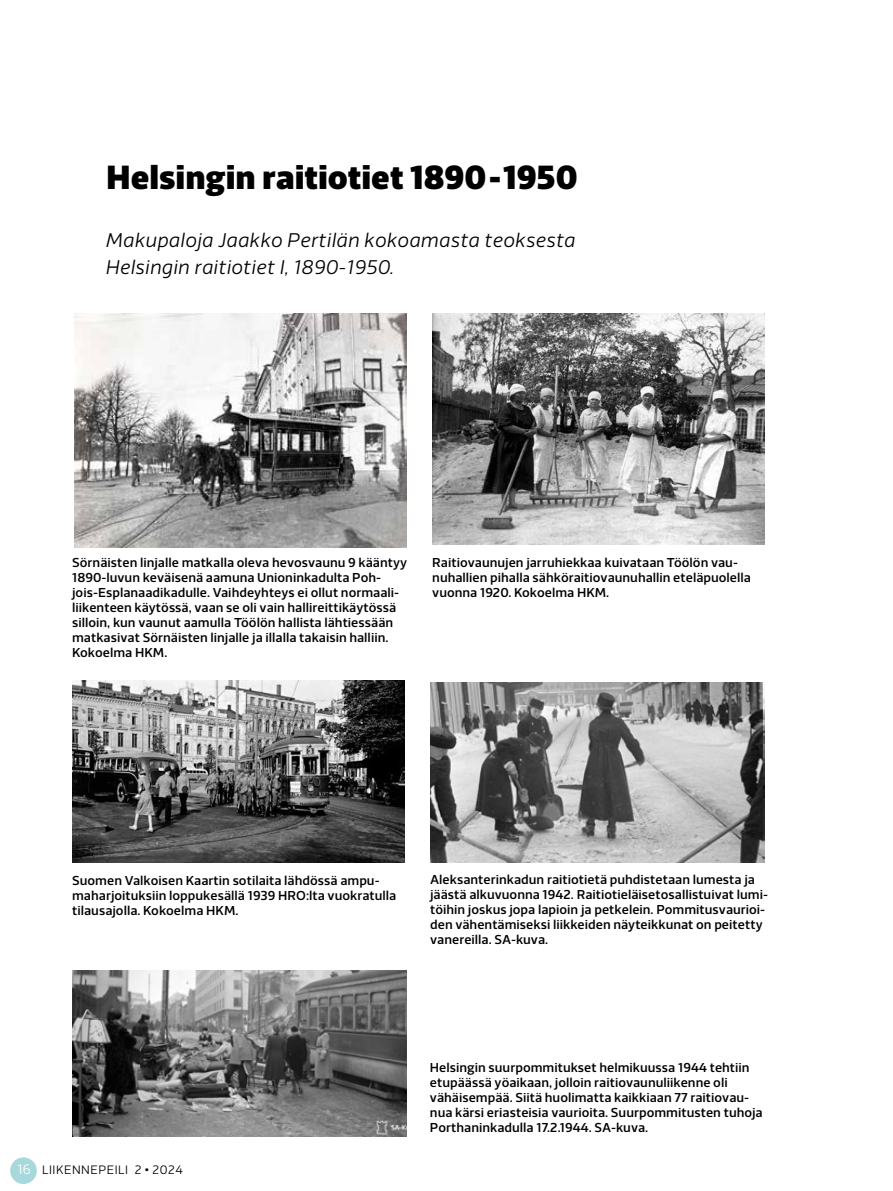
<style>
.page{position:relative;width:893px;height:1191px;background:#fff}
.page>*{position:absolute;margin:0;border:0;box-sizing:border-box;transform-origin:0 0}
.t1{font:900 33px "HKL Sans";letter-spacing:-.005em;color:#000}
.t2{font:italic 300 19.5px/27px "HKL Sans";letter-spacing:.015em;color:#000}
.t3{font:500 12.75px/15px "HKL Sans";color:#000}
.t4{font:300 12px "HKL Sans";letter-spacing:.04em;color:#000}
.s1{font-size:13.5px;color:#fff}
</style>
<div class="page">
<div style="left:10px;top:1157px;width:27px;height:27px;background:#a7d8db;border-radius:50%"></div>
<img style="left:74px;top:314px;width:332px;height:234px">
<img style="left:432px;top:314px;width:332px;height:230px">
<img style="left:72px;top:681px;width:332px;height:181px">
<img style="left:430px;top:682px;width:334px;height:180px">
<img style="left:72px;top:971px;width:334px;height:165px">
<h1 class="t1" style="left:106px;top:156px;width:473px">Helsingin raitiotiet 1890-1950</h1>
<h2 class="t2" style="left:105px;top:226px;width:471px">Makupaloja Jaakko Pertilän kokoamasta teoksesta<br>Helsingin raitiotiet I, 1890-1950.</h2>
<p class="t3" style="left:72px;top:555px;width:337px">Sörnäisten linjalle matkalla oleva hevosvaunu 9 kääntyy 1890-luvun keväisenä aamuna Unioninkadulta Poh&shy;jois-Esplanaadikadulle. Vaihdeyhteys ei ollut normaali&shy;liikenteen käytössä, vaan se oli vain hallireittikäytössä silloin, kun vaunut aamulla Töölön hallista lähtiessään matkasivat Sörnäisten linjalle ja illalla takaisin halliin.<br>Kokoelma HKM.</p>
<p class="t3" style="left:432px;top:555px;width:320px">Raitiovaunujen jarruhiekkaa kuivataan Töölön vau&shy;nuhallien pihalla sähköraitiovaunuhallin eteläpuolella vuonna 1920. Kokoelma HKM.</p>
<p class="t3" style="left:72px;top:872px;width:326px">Suomen Valkoisen Kaartin sotilaita lähdössä ampu&shy;maharjoituksiin loppukesällä 1939 HRO:lta vuokratulla tilausajolla. Kokoelma HKM.</p>
<p class="t3" style="left:430px;top:871px;width:339px">Aleksanterinkadun raitiotietä puhdistetaan lumesta ja jäästä alkuvuonna 1942. Raitiotieläisetosallistuivat lumi&shy;töihin joskus jopa lapioin ja petkelein. Pommitusvaurioi&shy;den vähentämiseksi liikkeiden näyteikkunat on peitetty vanereilla. SA-kuva.</p>
<p class="t4" style="left:17px;top:1162px;width:167px"><span class="s1">16</span> LIIKENNEPEILI 2 • 2024</p>
<p class="t3" style="left:430px;top:1059px;width:334px">Helsingin suurpommitukset helmikuussa 1944 tehtiin etupäässä yöaikaan, jolloin raitiovaunuliikenne oli vähäisempää. Siitä huolimatta kaikkiaan 77 raitiovau&shy;nua kärsi eriasteisia vaurioita. Suurpommitusten tuhoja Porthaninkadulla 17.2.1944. SA-kuva.</p>
</div>
